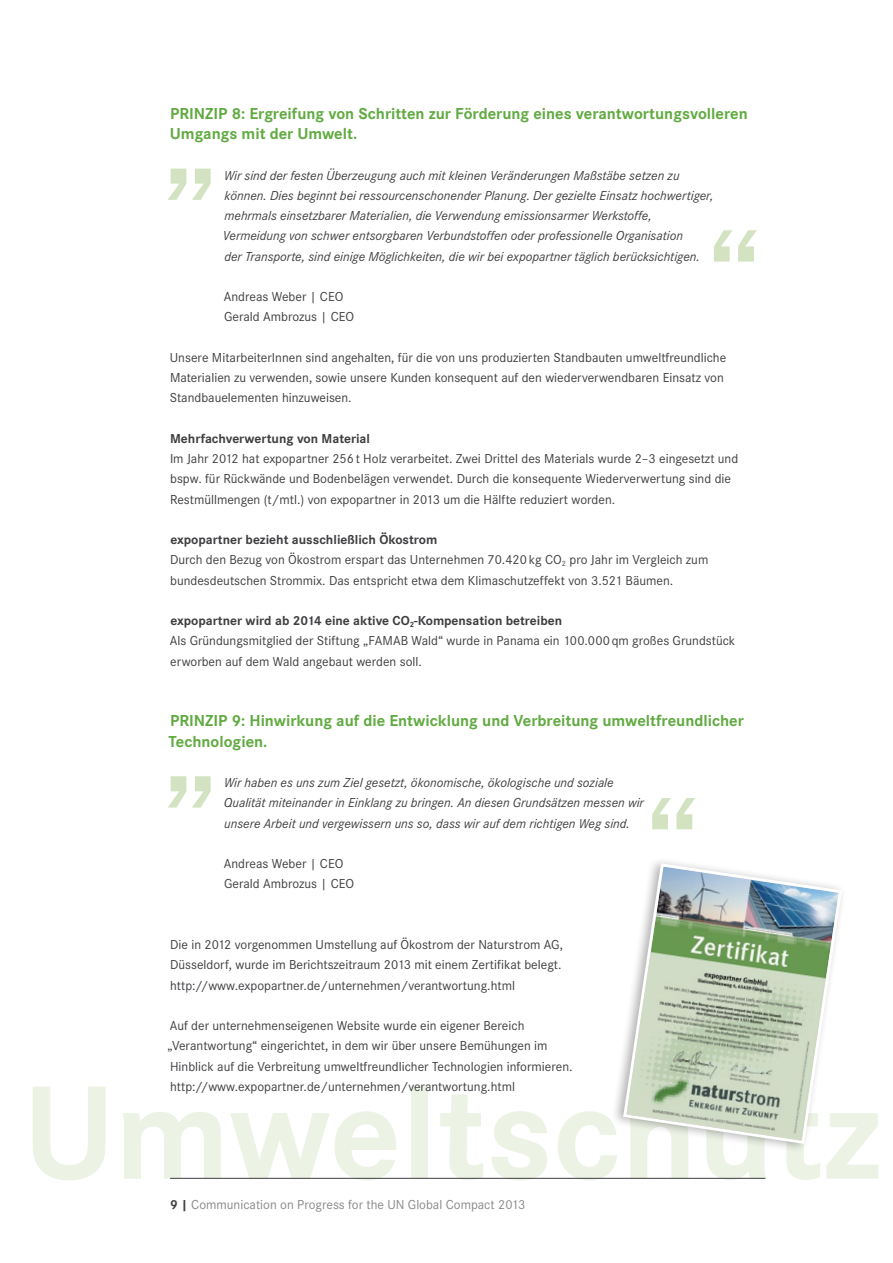
<style>
.page{position:relative;width:893px;height:1263px;background:#fff}
.page>*{position:absolute;margin:0;border:0;box-sizing:border-box;transform-origin:0 0}
.t1{font:141px "Corporate ETOT Dem";color:#d3e3c2}
.t2{font:700 138px "Corporate STOT";color:#ecf3e5}
.t3{font:700 16.5px/20.2px "Corporate STOT";color:#61aa41}
.t4{font:13.5px/20.2px "Corporate STOT";color:#3e3d40}
.t5{font:italic 13.5px/20.2px "Corporate S";color:#3e3d40}
.t6{font:13.5px "Corporate STOT";color:#87888a}
.t7{font:700 13.5px "Corporate STOT";color:#3e3d40}
.s1{font-weight:700}
.s2{font-weight:700;color:#3e3d40}
</style>
<div class="page">
<hr style="left:170px;top:1178px;width:595px;height:1px;background:#3e3d40">
<svg style="left:621px;top:862px;width:221px;height:283px"></svg>
<p class="t3" style="left:170px;top:104px;width:579px">PRINZIP 8: Ergreifung von Schritten zur Förderung eines verantwortungsvolleren<br>Umgangs mit der Umwelt.</p>
<p class="t5" style="left:223px;top:165px;width:492px">Wir sind der festen Überzeugung auch mit kleinen Veränderungen Maßstäbe setzen zu können. Dies beginnt bei ressourcenschonender Planung. Der gezielte Einsatz hochwertiger, mehrmals einsetzbarer Materialien, die Verwendung emissionsarmer Werkstoffe, Vermeidung von schwer entsorgbaren Verbundstoffen oder professionelle Organisation<br>der Transporte, sind einige Möglichkeiten, die wir bei expopartner täglich berücksichtigen.</p>
<p class="t4" style="left:224px;top:287px;width:132px">Andreas Weber | CEO<br>Gerald Ambrozus | CEO</p>
<p class="t4" style="left:170px;top:347px;width:558px">Unsere MitarbeiterInnen sind angehalten, für die von uns produzierten Standbauten umweltfreundliche<br>Materialien zu verwenden, sowie unsere Kunden konsequent auf den wiederverwendbaren Einsatz von<br>Standbauelementen hinzuweisen.</p>
<p class="t7" style="left:170px;top:431px;width:201px">Mehrfachverwertung von Material</p>
<p class="t4" style="left:170px;top:449px;width:570px">Im Jahr 2012 hat expopartner 256t Holz verarbeitet. Zwei Drittel des Materials wurde 2‒3 eingesetzt und bspw. für Rückwände und Bodenbelägen verwendet. Durch die konsequente Wiederverwertung sind die<br>Restmüllmengen (t/mtl.) von expopartner in 2013 um die Hälfte reduziert worden.</p>
<p class="t4" style="left:170px;top:530px;width:540px"><span class="s1">expopartner bezieht ausschließlich Ökostrom<br></span>Durch den Bezug von Ökostrom erspart das Unternehmen 70.420kg CO<sub>2</sub> pro Jahr im Vergleich zum bundesdeutschen Strommix. Das entspricht etwa dem Klimaschutzeffekt von 3.521 Bäumen.</p>
<p class="t4" style="left:170px;top:611px;width:567px"><span class="s1">expopartner wird ab 2014 eine aktive CO</span><sub>2</sub><span class="s1">-Kompensation betreiben<br></span>Als Gründungsmitglied der Stiftung „FAMAB Wald“ wurde in Panama ein 100.000qm großes Grundstück erworben auf dem Wald angebaut werden soll.</p>
<h1 class="t1" style="left:164px;top:59px;width:53px">„</h1>
<h1 class="t1" style="left:760px;top:371px;width:53px;rotate:-180deg">„</h1>
<p class="t3" style="left:169px;top:711px;width:577px">PRINZIP 9: Hinwirkung auf die Entwicklung und Verbreitung umweltfreundlicher<br>Technologien.</p>
<p class="t5" style="left:224px;top:773px;width:422px">Wir haben es uns zum Ziel gesetzt, ökonomische, ökologische und soziale<br>Qualität miteinander in Einklang zu bringen. An diesen Grundsätzen messen wir unsere Arbeit und vergewissern uns so, dass wir auf dem richtigen Weg sind.</p>
<p class="t4" style="left:224px;top:854px;width:132px">Andreas Weber | CEO<br>Gerald Ambrozus | CEO</p>
<h1 class="t1" style="left:164px;top:666px;width:53px">„</h1>
<h1 class="t1" style="left:698px;top:939px;width:53px;rotate:-180deg">„</h1>
<p class="t4" style="left:170px;top:935px;width:394px">Die in 2012 vorgenommen Umstellung auf Ökostrom der Naturstrom AG,<br>Düsseldorf, wurde im Berichtszeitraum 2013 mit einem Zertifikat belegt. http://www.expopartner.de/unternehmen/verantwortung.html</p>
<p class="t4" style="left:167px;top:1016px;width:405px">Auf der unternehmenseigenen Website wurde ein eigener Bereich „Verantwortung“ eingerichtet, in dem wir über unsere Bemühungen im Hinblick auf die Verbreitung umweltfreundlicher Technologien informieren. http://www.expopartner.de/unternehmen/verantwortung.html</p>
<h2 class="t2" style="left:23px;top:1054px;width:860px">Umweltschutz</h2>
<p class="t6" style="left:170px;top:1197px;width:357px"><span class="s2">9 |</span> Communication on Progress for the UN Global Compact 2013</p>
</div>
